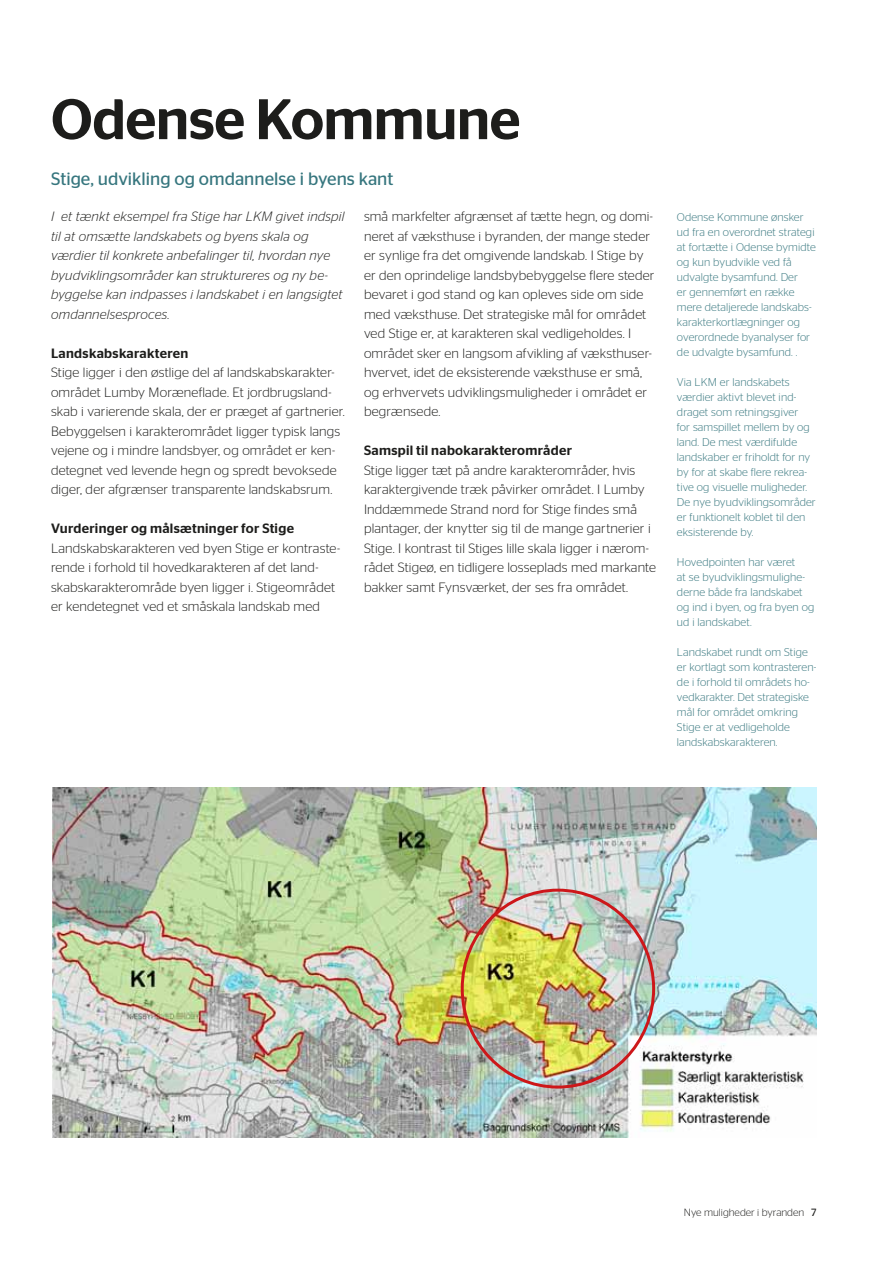
<style>
.page{position:relative;width:893px;height:1263px;background:#fff}
.page>*{position:absolute;margin:0;border:0;box-sizing:border-box;transform-origin:0 0}
.t1{font:500 57px "Stag Sans";letter-spacing:-.01em;color:#1d1d1b}
.t2{font:18px "Stag Sans";color:#36767e}
.t3{font:300 13.5px/19.5px "Stag Sans";letter-spacing:.01em;color:#1d1d1b}
.t4{font:italic 300 13.5px/19.5px "Stag Sans";letter-spacing:.015em;color:#1d1d1b}
.t5{font:500 13.5px "Stag Sans";letter-spacing:.02em;color:#1d1d1b}
.t6{font:300 11.25px/15px "Stag Sans";letter-spacing:.01em;color:#36767e}
.t7{font:300 10.5px "Stag Sans";color:#1d1d1b}
.s1{font-weight:400}
</style>
<div class="page">
<img style="left:52px;top:788px;width:764px;height:350px">
<h1 class="t1" style="left:51px;top:86px;width:471px">Odense Kommune</h1>
<h2 class="t2" style="left:51px;top:169px;width:344px">Stige, udvikling og omdannelse i byens kant</h2>
<p class="t4" style="left:51px;top:207px;width:295px">I et tænkt eksempel fra Stige har LKM givet indspil til at omsætte landskabets og byens skala og værdier til konkrete anbefalinger til, hvordan nye byudviklingsområder kan struktureres og ny be&shy;byggelse kan indpasses i landskabet i en langsigtet omdannelsesproces.</p>
<p class="t5" style="left:51px;top:345px;width:139px">Landskabskarakteren</p>
<p class="t3" style="left:51px;top:363px;width:295px">Stige ligger i den østlige del af landskabskarakter&shy;området Lumby Moræneflade. Et jordbrugsland&shy;skab i varierende skala, der er præget af gartnerier.<br>Bebyggelsen i karakterområdet ligger typisk langs vejene og i mindre landsbyer, og området er ken&shy;detegnet ved levende hegn og spredt bevoksede diger, der afgrænser transparente landskabsrum.</p>
<p class="t5" style="left:51px;top:521px;width:244px">Vurderinger og målsætninger for Stige</p>
<p class="t3" style="left:51px;top:538px;width:291px">Landskabskarakteren ved byen Stige er kontraste&shy;rende i forhold til hovedkarakteren af det land&shy;skabskarakterområde byen ligger i. Stigeområdet er kendetegnet ved et småskala landskab med</p>
<p class="t3" style="left:364px;top:206px;width:292px">små markfelter afgrænset af tætte hegn, og domi&shy;neret af væksthuse i byranden, der mange steder er synlige fra det omgivende landskab. I Stige by er den oprindelige landsbybebyggelse flere steder bevaret i god stand og kan opleves side om side med væksthuse. Det strategiske mål for området ved Stige er, at karakteren skal vedligeholdes. I området sker en langsom afvikling af væksthuser&shy;hvervet, idet de eksisterende væksthuse er små, og erhvervets udviklingsmuligheder i området er begrænsede.</p>
<p class="t5" style="left:364px;top:443px;width:210px">Samspil til nabokarakterområder</p>
<p class="t3" style="left:364px;top:460px;width:294px">Stige ligger tæt på andre karakterområder, hvis karaktergivende træk påvirker området. I Lumby Inddæmmede Strand nord for Stige findes små plantager, der knytter sig til de mange gartnerier i Stige. I kontrast til Stiges lille skala ligger i nærom&shy;rådet Stigeø, en tidligere losseplads med markante bakker samt Fynsværket, der ses fra området.</p>
<p class="t6" style="left:677px;top:209px;width:140px">Odense Kommune ønsker ud fra en overordnet strategi at fortætte i Odense bymidte og kun byudvikle ved få udvalgte bysamfund. Der<br>er gennemført en række mere detaljerede landskabs&shy;karakterkortlægninger og overordnede byanalyser for de udvalgte bysamfund. .</p>
<p class="t6" style="left:677px;top:374px;width:140px">Via LKM er landskabets værdier aktivt blevet ind&shy;draget som retningsgiver<br>for samspillet mellem by og land. De mest værdifulde landskaber er friholdt for ny by for at skabe flere rekrea&shy;tive og visuelle muligheder.<br>De nye byudviklingsområder er funktionelt koblet til den eksisterende by.</p>
<p class="t6" style="left:677px;top:554px;width:139px">Hovedpointen har været<br>at se byudviklingsmulighe&shy;derne både fra landskabet og ind i byen, og fra byen og ud i landskabet.</p>
<p class="t6" style="left:677px;top:644px;width:141px">Landskabet rundt om Stige er kortlagt som kontrasteren&shy;de i forhold til områdets ho&shy;vedkarakter. Det strategiske mål for området omkring<br>Stige er at vedligeholde landskabskarakteren.</p>
<p class="t7" style="left:684px;top:1206px;width:134px">Nye muligheder i byranden <span class="s1">7</span></p>
</div>
